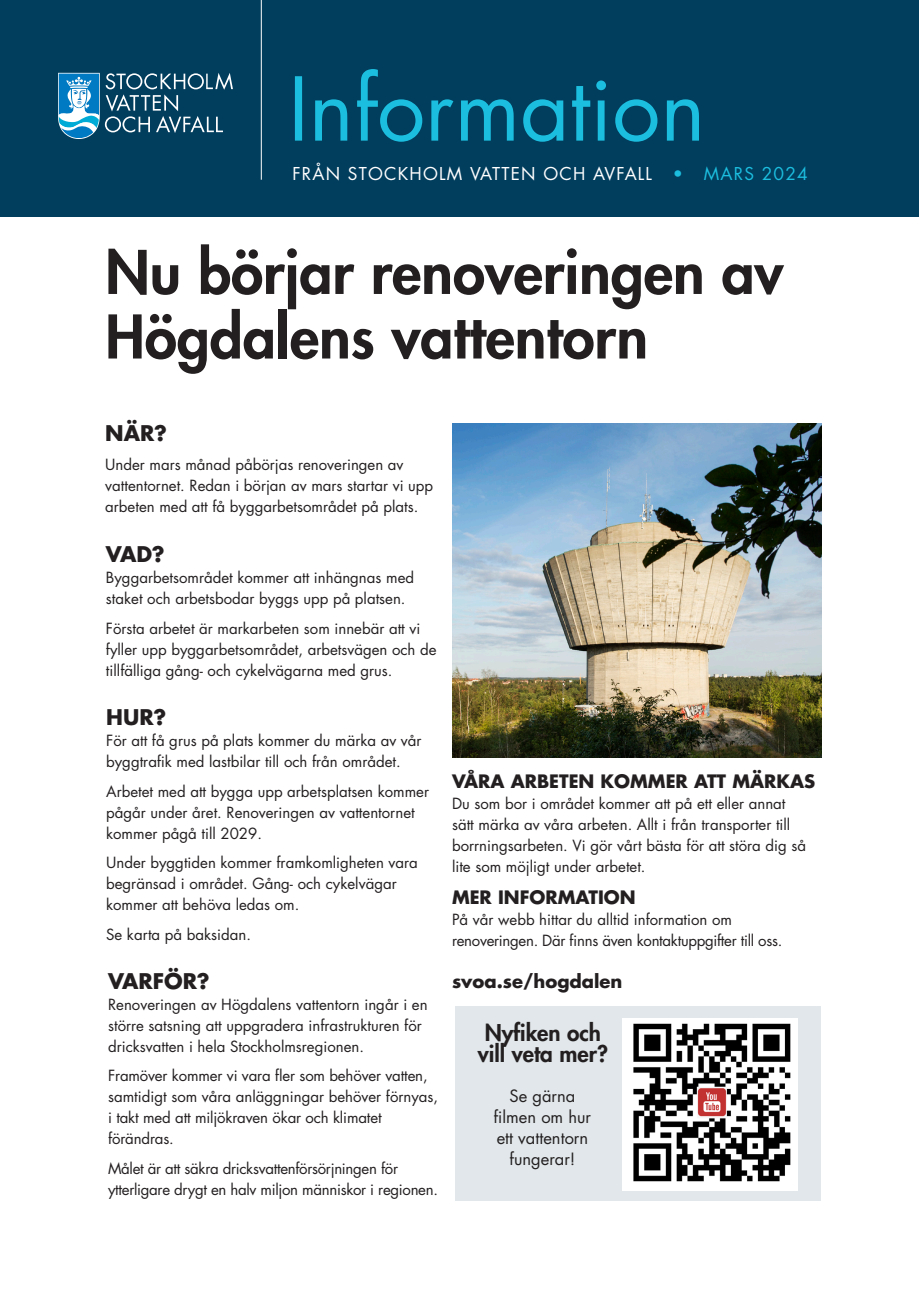
<style>
.page{position:relative;width:919px;height:1289px;background:#fff}
.page>*{position:absolute;margin:0;border:0;box-sizing:border-box;transform-origin:0 0}
.t1{font:800 58.5px/64.5px "Futura LT Pro";color:#231f20}
.t2{font:800 22.5px/21px "Futura LT Pro";color:#231f20;text-align:center}
.t3{font:700 21px "Futura Std";color:#231f20}
.t4{font:700 18px "Futura Std";color:#231f20}
.t5{font:17.25px "Futura Std";letter-spacing:.07em;color:#fff}
.t6{font:16.5px/21px "Futura Std";color:#231f20;text-align:center}
.t7{font:15px/21px "Futura Std";color:#231f20}
.t8{font:15px/21px "Futura Std";letter-spacing:-.02em;color:#231f20}
.s1{color:#1cbedf}
</style>
<div class="page">
<div style="left:0;top:0;width:918px;height:217px;background:#013d5d"></div>
<svg style="left:58px;top:73px;width:175px;height:66px"></svg>
<hr style="left:261px;top:0;width:1px;height:180px;background:#fff">
<svg style="left:295px;top:69px;width:404px;height:73px"></svg>
<img style="left:452px;top:423px;width:369px;height:334px">
<div style="left:454px;top:1006px;width:366px;height:194px;background:#e1e7ea"></div>
<img style="left:622px;top:1018px;width:175px;height:171px">
<p class="t5" style="left:292px;top:162px;width:517px">FRÅN STOCKHOLM VATTEN OCH AVFALL <span class="s1">• MARS 2024</span></p>
<h1 class="t1" style="left:105px;top:238px;width:679px">Nu börjar renoveringen av<br>Högdalens vattentorn</h1>
<h3 class="t3" style="left:105px;top:419px;width:63px">NÄR?</h3>
<p class="t7" style="left:105px;top:454px;width:329px">Under mars månad påbörjas renoveringen av vattentornet. Redan i början av mars startar vi upp arbeten med att få byggarbetsområdet på plats.</p>
<h3 class="t3" style="left:106px;top:540px;width:60px">VAD?</h3>
<p class="t7" style="left:106px;top:567px;width:309px">Byggarbetsområdet kommer att inhängnas med staket och arbetsbodar byggs upp på platsen.</p>
<p class="t7" style="left:106px;top:617px;width:332px">Första arbetet är markarbeten som innebär att vi fyller upp byggarbetsområdet, arbetsvägen och de tillfälliga gång- och cykelvägarna med grus.</p>
<h3 class="t3" style="left:106px;top:703px;width:61px">HUR?</h3>
<p class="t7" style="left:106px;top:730px;width:317px">För att få grus på plats kommer du märka av vår byggtrafik med lastbilar till och från området.</p>
<p class="t7" style="left:106px;top:780px;width:324px">Arbetet med att bygga upp arbetsplatsen kommer pågår under året. Renoveringen av vattentornet kommer pågå till 2029.</p>
<p class="t7" style="left:106px;top:852px;width:313px">Under byggtiden kommer framkomligheten vara begränsad i området. Gång- och cykelvägar kommer att behöva ledas om.</p>
<p class="t7" style="left:106px;top:923px;width:146px">Se karta på baksidan.</p>
<h3 class="t3" style="left:108px;top:967px;width:103px">VARFÖR?</h3>
<p class="t7" style="left:108px;top:994px;width:321px">Renoveringen av Högdalens vattentorn ingår i en större satsning att uppgradera infrastrukturen för dricksvatten i hela Stockholmsregionen.</p>
<p class="t7" style="left:108px;top:1065px;width:331px">Framöver kommer vi vara fler som behöver vatten, samtidigt som våra anläggningar behöver förnyas, i takt med att miljökraven ökar och klimatet förändras.</p>
<p class="t8" style="left:108px;top:1158px;width:331px">Målet är att säkra dricksvattenförsörjningen för ytterligare drygt en halv miljon människor i regionen.</p>
<p class="t4" style="left:452px;top:769px;width:364px">VÅRA ARBETEN KOMMER ATT MÄRKAS</p>
<p class="t7" style="left:452px;top:793px;width:355px">Du som bor i området kommer att på ett eller annat sätt märka av våra arbeten. Allt i från transporter till borrningsarbeten. Vi gör vårt bästa för att störa dig så lite som möjligt under arbetet.</p>
<p class="t4" style="left:452px;top:885px;width:185px">MER INFORMATION</p>
<p class="t8" style="left:452px;top:909px;width:332px">På vår webb hittar du alltid information om renoveringen. Där finns även kontaktuppgifter till oss.</p>
<p class="t4" style="left:452px;top:969px;width:172px">svoa.se/hogdalen</p>
<h2 class="t2" style="left:478px;top:1021px;width:132px">Nyfiken och vill veta mer?</h2>
<p class="t6" style="left:494px;top:1085px;width:99px">Se gärna filmen om hur ett vattentorn fungerar!</p>
</div>
